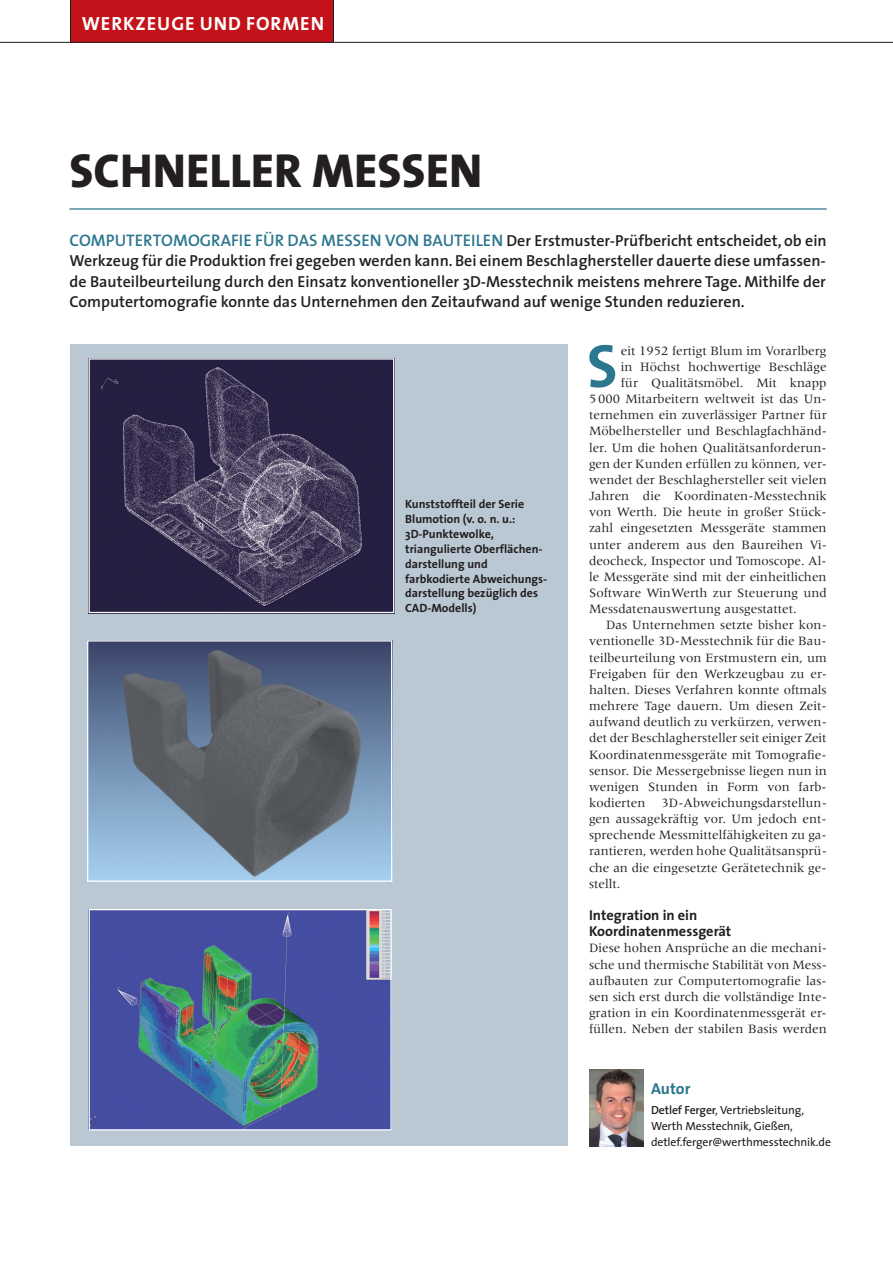
<style>
.page{position:relative;width:893px;height:1263px;background:#fff}
.page>*{position:absolute;margin:0;border:0;box-sizing:border-box;transform-origin:0 0}
.t1{font:700 61.35px "The Sans";color:#2b778f}
.t2{font:800 48px "The Sans";color:#231f20}
.t3{font:700 19.2px "The Sans";letter-spacing:.05em;color:#fff}
.t4{font:600 16.8px "The Sans";color:#2b778f}
.t5{font:600 16.05px/20.4px "The Sans";color:#231f20;text-align:justify}
.t6{font:700 16.05px "The Sans";letter-spacing:-.005em;color:#2b778f}
.t7{font:700 14.4px/16.2px "The Sans";color:#231f20}
.t8{font:13.2px/16.2px "Meridien LT";color:#231f20;text-align:justify}
.t9{font:700 12px/14.9px "The Sans";color:#231f20}
.t10{font:11.85px/16.2px "The Sans";letter-spacing:-.01em;color:#231f20}
.s1{font-size:16.05px;color:#231f20}
.s2{font-weight:600}
</style>
<div class="page">
<div style="left:70px;top:345px;width:497px;height:801px;background:#bac8d4"></div>
<hr style="left:69px;top:208px;width:757px;height:2px;background:#2b778f">
<img style="left:589px;top:1070px;width:54px;height:76px">
<img style="left:89px;top:642px;width:301px;height:238px">
<div style="left:87px;top:640px;width:305px;height:242px;border:1px solid #fff"></div>
<img style="left:90px;top:360px;width:302px;height:251px">
<div style="left:88px;top:358px;width:306px;height:255px;border:1px solid #fff"></div>
<img style="left:91px;top:909px;width:301px;height:220px">
<div style="left:89px;top:909px;width:302px;height:222px;border:1px solid #fff"></div>
<div style="left:71px;top:0;width:262px;height:42px;background:#c4121a"></div>
<hr style="left:70px;top:0;width:1px;height:42px;background:#231f20">
<hr style="left:333px;top:0;width:1px;height:42px;background:#231f20">
<hr style="left:0;top:42px;width:892px;height:1px;background:#231f20">
<h3 class="t3" style="left:82px;top:15px;width:244px">WERKZEUGE UND FORMEN</h3>
<h2 class="t2" style="left:69px;top:151px;width:414px">SCHNELLER MESSEN</h2>
<p class="t4" style="left:69px;top:233px;width:758px">COMPUTERTOMOGRAFIE FÜR DAS MESSEN VON BAUTEILEN <span class="s1">Der Erstmuster-Prüfbericht entscheidet, ob ein</span></p>
<p class="t5" style="left:69px;top:252px;width:758px">Werkzeug für die Produktion frei gegeben werden kann. Bei einem Beschlaghersteller dauerte diese umfassen&shy;de Bauteilbeurteilung durch den Einsatz konventioneller 3D-Messtechnik meistens mehrere Tage. Mithilfe der Computertomografie konnte das Unternehmen den Zeitaufwand auf wenige Stunden reduzieren.</p>
<h1 class="t1" style="left:587px;top:341px;width:32px">S</h1>
<p class="t8" style="left:620px;top:343px;width:207px">eit 1952 fertigt Blum im Vorarlberg</p>
<p class="t8" style="left:620px;top:359px;width:207px">in Höchst hochwertige Beschläge</p>
<p class="t8" style="left:620px;top:376px;width:207px">für Qualitätsmöbel. Mit knapp</p>
<p class="t8" style="left:589px;top:392px;width:239px">5 000 Mitarbeitern weltweit ist das Un-</p>
<p class="t8" style="left:589px;top:408px;width:239px">ternehmen ein zuverlässiger Partner für</p>
<p class="t8" style="left:589px;top:424px;width:239px">Möbelhersteller und Beschlagfachhänd-</p>
<p class="t8" style="left:589px;top:440px;width:239px">ler. Um die hohen Qualitätsanforderun-</p>
<p class="t8" style="left:589px;top:456px;width:239px">gen der Kunden erfüllen zu können, ver-</p>
<p class="t8" style="left:589px;top:472px;width:239px">wendet der Beschlaghersteller seit vielen</p>
<p class="t8" style="left:589px;top:489px;width:239px">Jahren die Koordinaten-Messtechnik</p>
<p class="t8" style="left:589px;top:505px;width:239px">von Werth. Die heute in großer Stück-</p>
<p class="t8" style="left:589px;top:521px;width:239px">zahl eingesetzten Messgeräte stammen</p>
<p class="t8" style="left:589px;top:537px;width:239px">unter anderem aus den Baureihen Vi-</p>
<p class="t8" style="left:589px;top:553px;width:239px">deocheck, Inspector und Tomoscope. Al-</p>
<p class="t8" style="left:589px;top:569px;width:239px">le Messgeräte sind mit der einheitlichen</p>
<p class="t8" style="left:589px;top:586px;width:239px">Software WinWerth zur Steuerung und</p>
<p class="t8" style="left:589px;top:602px;width:209px">Messdatenauswertung ausgestattet.</p>
<p class="t8" style="left:606px;top:618px;width:222px">Das Unternehmen setzte bisher kon-</p>
<p class="t8" style="left:589px;top:634px;width:239px">ventionelle 3D-Messtechnik für die Bau-</p>
<p class="t8" style="left:589px;top:650px;width:239px">teilbeurteilung von Erstmustern ein, um</p>
<p class="t8" style="left:589px;top:666px;width:239px">Freigaben für den Werkzeugbau zu er-</p>
<p class="t8" style="left:589px;top:683px;width:239px">halten. Dieses Verfahren konnte oftmals</p>
<p class="t8" style="left:589px;top:699px;width:239px">mehrere Tage dauern. Um diesen Zeit-</p>
<p class="t8" style="left:589px;top:715px;width:239px">aufwand deutlich zu verkürzen, verwen-</p>
<p class="t8" style="left:589px;top:731px;width:239px">det der Beschlaghersteller seit einiger Zeit</p>
<p class="t8" style="left:589px;top:747px;width:239px">Koordinatenmessgeräte mit Tomografie-</p>
<p class="t8" style="left:589px;top:763px;width:239px">sensor. Die Messergebnisse liegen nun in</p>
<p class="t8" style="left:589px;top:779px;width:239px">wenigen Stunden in Form von farb-</p>
<p class="t8" style="left:589px;top:796px;width:239px">kodierten 3D-Abweichungsdarstellun-</p>
<p class="t8" style="left:589px;top:812px;width:239px">gen aussagekräftig vor. Um jedoch ent-</p>
<p class="t8" style="left:589px;top:828px;width:239px">sprechende Messmittelfähigkeiten zu ga-</p>
<p class="t8" style="left:589px;top:844px;width:239px">rantieren, werden hohe Qualitätsansprü-</p>
<p class="t8" style="left:589px;top:860px;width:239px">che an die eingesetzte Gerätetechnik ge-</p>
<p class="t8" style="left:589px;top:876px;width:33px">stellt.</p>
<p class="t7" style="left:589px;top:908px;width:144px">Integration in ein<br>Koordinatenmessgerät</p>
<p class="t8" style="left:589px;top:941px;width:239px">Diese hohen Ansprüche an die mechani&shy;sche und thermische Stabilität von Mess&shy;aufbauten zur Computertomografie las&shy;sen sich erst durch die vollständige Inte&shy;gration in ein Koordinatenmessgerät er&shy;füllen. Neben der stabilen Basis werden</p>
<p class="t9" style="left:405px;top:498px;width:144px">Kunststoffteil der Serie<br>Blumotion (v. o. n. u.:<br>3D-Punktewolke, triangulierte Oberflächen&shy;darstellung und farbkodierte Abweichungs&shy;darstellung bezüglich des<br>CAD-Modells)</p>
<p class="t6" style="left:651px;top:1082px;width:41px">Autor</p>
<p class="t10" style="left:651px;top:1103px;width:181px"><span class="s2">Detlef Ferger</span>, Vertriebsleitung,<br>Werth Messtechnik, Gießen, detlef.ferger@werthmesstechnik.de</p>
</div>
